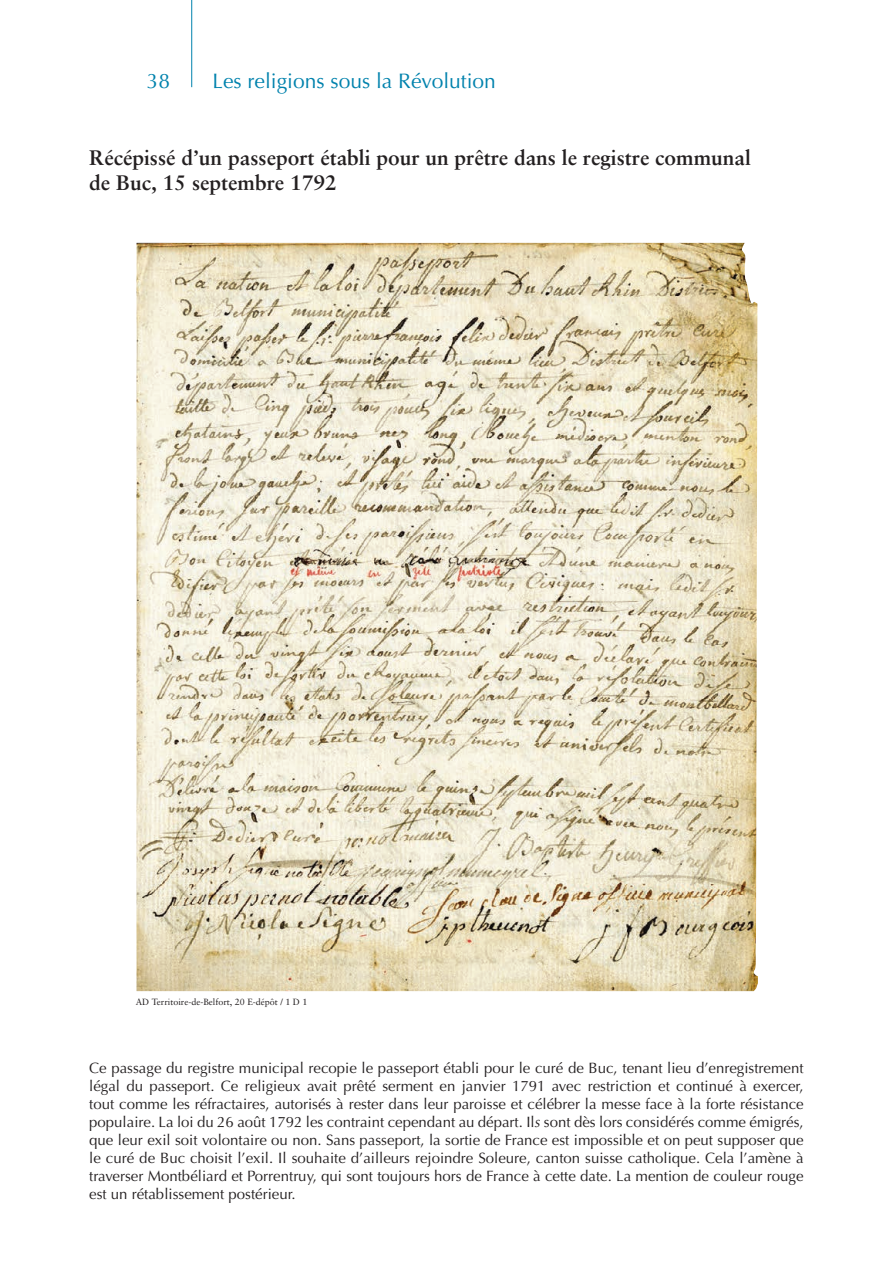
<style>
.page{position:relative;width:893px;height:1263px;background:#fff}
.page>*{position:absolute;margin:0;border:0;box-sizing:border-box;transform-origin:0 0}
.t1{font:700 21px/25.2px "Sabon";color:#231f20}
.t2{font:21px "Optima";color:#0082ad}
.t3{font:15px/18px "Optima";color:#231f20;text-align:justify}
.t4{font:9px "Sabon";color:#231f20}
.s1{font-style:italic}
</style>
<div class="page">
<hr style="left:191px;top:0;width:1px;height:87px;background:#0082ad">
<img style="left:137px;top:243px;width:621px;height:748px">
<h1 class="t2" style="left:147px;top:68px;width:25px">38</h1>
<h1 class="t2" style="left:213px;top:68px;width:285px">Les religions sous la Révolution</h1>
<h1 class="t1" style="left:89px;top:145px;width:663px">Récépissé d’un passeport établi pour un prêtre dans le registre communal de Buc, 15 septembre 1792</h1>
<p class="t4" style="left:136px;top:997px;width:173px">AD Territoire-de-Belfort, 20 E-dépôt / 1 D 1</p>
<p class="t3" style="left:89px;top:1059px;width:716px">Ce passage du registre municipal recopie le passeport établi pour le curé de Buc, tenant lieu d’enregistrement légal du passeport. Ce religieux avait prêté serment en janvier 1791 avec restriction et continué à exercer, tout comme les réfractaires, autorisés à rester dans leur paroisse et célébrer la messe face à la forte résistance populaire. La loi du 26 août 1792 les contraint cependant au départ. Il<span class="s1">s</span> sont dès lors considérés comme émigrés, que leur exil soit volontaire ou non. Sans passeport, la sortie de France est impossible et on peut supposer que le curé de Buc choisit l’exil. Il souhaite d’ailleurs rejoindre Soleure, canton suisse catholique. Cela l’amène à traverser Montbéliard et Porrentruy, qui sont toujours hors de France à cette date. La mention de couleur rouge est un rétablissement postérieur.</p>
</div>
